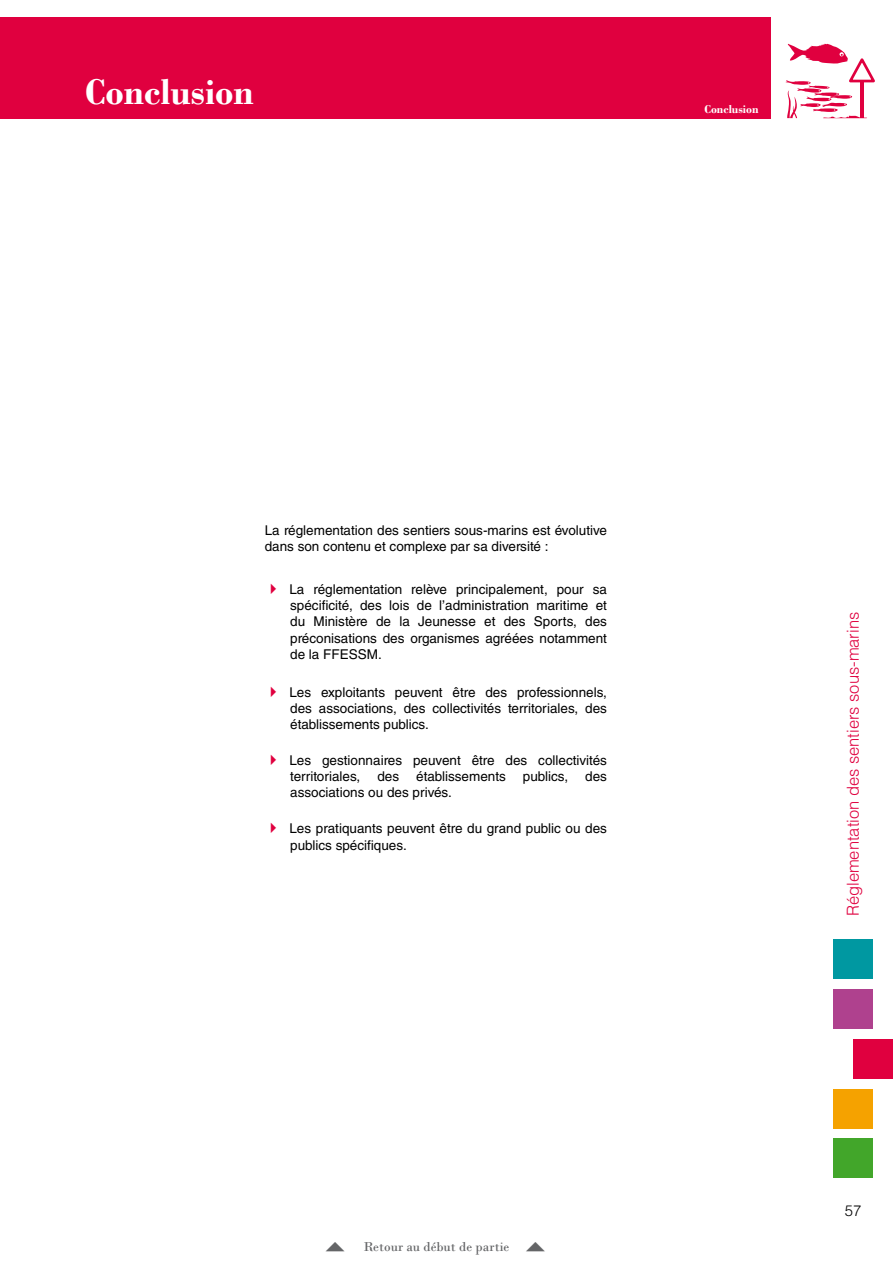
<style>
.page{position:relative;width:893px;height:1263px;background:#fff}
.page>*{position:absolute;margin:0;border:0;box-sizing:border-box;transform-origin:0 0}
.t1{font:700 37.5px "Bodoni";color:#fff}
.t2{font:300 16.5px "Helvetica LT Std";color:#e0003f}
.t3{font:300 15px "Helvetica LT Std";color:#000}
.t4{font:13.5px/16.2px "Helvetica LT Std";color:#000}
.t5{font:13.5px "Bodoni";color:#646567}
.t6{font:700 12px "Bodoni";color:#fff}
.s1{color:#e0003f}
</style>
<div class="page">
<div style="left:833px;top:939px;width:40px;height:39px;background:#0098a1"></div>
<div style="left:854px;top:1039px;width:39px;height:39px;background:#e0003f"></div>
<div style="left:833px;top:1089px;width:40px;height:39px;background:#f5a200"></div>
<div style="left:833px;top:1139px;width:40px;height:39px;background:#42a62a"></div>
<div style="left:833px;top:989px;width:40px;height:39px;background:#af418e"></div>
<div style="left:0;top:17px;width:771px;height:101px;background:#e0003f"></div>
<svg style="left:786px;top:44px;width:89px;height:74px"></svg>
<h1 class="t1" style="left:85px;top:70px;width:170px">Conclusion</h1>
<p class="t6" style="left:704px;top:102px;width:56px">Conclusion</p>
<p class="t4" style="left:265px;top:522px;width:344px">La réglementation des sentiers sous-marins est évolutive dans son contenu et complexe par sa diversité :</p>
<p class="t4" style="left:290px;top:581px;width:318px;text-align:justify;text-indent:-26px"><span class="s1">✔</span> La réglementation relève principalement, pour sa spécificité, des lois de l’administration maritime et du Ministère de la Jeunesse et des Sports, des préconisations des organismes agréées notamment de la FFESSM.</p>
<p class="t4" style="left:290px;top:684px;width:318px;text-align:justify;text-indent:-26px"><span class="s1">✔</span> Les exploitants peuvent être des professionnels, des associations, des collectivités territoriales, des établissements publics.</p>
<p class="t4" style="left:290px;top:752px;width:318px;text-indent:-26px"><span class="s1">✔</span> Les gestionnaires peuvent être des collectivités territoriales,</p>
<p class="t4" style="left:377px;top:768px;width:23px">des</p>
<p class="t4" style="left:416px;top:768px;width:91px">établissements</p>
<p class="t4" style="left:523px;top:768px;width:47px">publics,</p>
<p class="t4" style="left:585px;top:768px;width:23px">des</p>
<p class="t4" style="left:290px;top:784px;width:163px">associations ou des privés.</p>
<p class="t4" style="left:290px;top:820px;width:318px;text-indent:-26px"><span class="s1">✔</span> Les pratiquants peuvent être du grand public ou des publics spécifiques.</p>
<p class="t5" style="left:363px;top:1238px;width:148px">Retour au début de partie</p>
<p class="t2" style="left:843px;top:916px;width:306px;rotate:-90deg">Réglementation des sentiers sous-marins</p>
<p class="t3" style="left:845px;top:1201px;width:18px">57</p>
</div>
